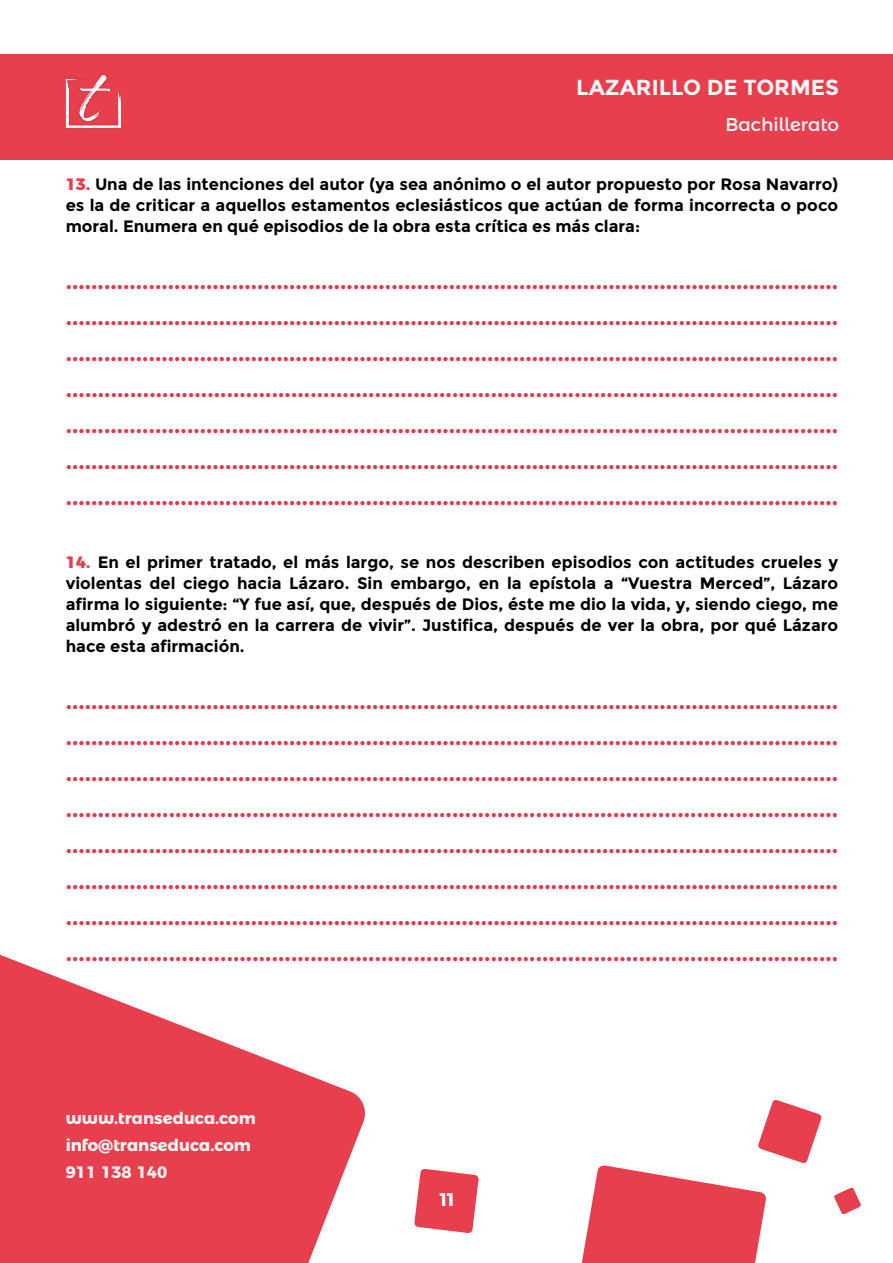
<style>
.page{position:relative;width:893px;height:1263px;background:#fff}
.page>*{position:absolute;margin:0;border:0;box-sizing:border-box;transform-origin:0 0}
.t1{font:600 27px/36px "Montserrat";color:#d93d4b;text-align:justify}
.t2{font:700 21.75px "Montserrat";color:#f6f6f6}
.t3{font:18.45px "Montserrat Alternates";color:#f6f6f6}
.t4{font:700 18px "Montserrat";color:#fff}
.t5{font:700 16.5px/21px "Montserrat";color:#000;text-align:justify}
.t6{font:700 16.5px/27px "Montserrat Alternates";color:#f6f6f6}
.s1{font-weight:800;color:#e83d4c}
</style>
<div class="page">
<div style="left:0;top:54px;width:893px;height:105px;background:#e83f4e"></div>
<svg style="left:0;top:954px;width:365px;height:309px;fill:#e83f4e"></svg>
<svg style="left:414px;top:1169px;width:65px;height:64px"></svg>
<svg style="left:581px;top:1100px;width:241px;height:163px"></svg>
<svg style="left:834px;top:1187px;width:27px;height:27px"></svg>
<img style="left:66px;top:74px;width:55px;height:55px">
<p class="t2" style="left:576px;top:75px;width:264px">LAZARILLO DE TORMES</p>
<p class="t3" style="left:725px;top:110px;width:115px">Bachillerato</p>
<p class="t5" style="left:66px;top:174px;width:774px"><span class="s1">13.</span> Una de las intenciones del autor (ya sea anónimo o el autor propuesto por Rosa Navarro) es la de criticar a aquellos estamentos eclesiásticos que actúan de forma incorrecta o poco moral. Enumera en qué episodios de la obra esta crítica es más clara:</p>
<p class="t1" style="left:66px;top:260px;width:774px">......................................................................................................................... ......................................................................................................................... ......................................................................................................................... ........................................................................................................................ ......................................................................................................................... ......................................................................................................................... .........................................................................................................................</p>
<p class="t5" style="left:66px;top:552px;width:774px"><span class="s1">14.</span> En el primer tratado, el más largo, se nos describen episodios con actitudes crueles y violentas del ciego hacia Lázaro. Sin embargo, en la epístola a “Vuestra Merced”, Lázaro afirma lo siguiente: “Y fue así, que, después de Dios, éste me dio la vida, y, siendo ciego, me alumbró y adestró en la carrera de vivir”. Justifica, después de ver la obra, por qué Lázaro hace esta afirmación.</p>
<p class="t1" style="left:66px;top:680px;width:774px">......................................................................................................................... ......................................................................................................................... ......................................................................................................................... ........................................................................................................................ ......................................................................................................................... ......................................................................................................................... ......................................................................................................................... ........................................................................................................................</p>
<p class="t6" style="left:66px;top:1103px;width:192px">www.transeduca.com info@transeduca.com<br>911 138 140</p>
<p class="t4" style="left:439px;top:1189px;width:16px">11</p>
</div>
